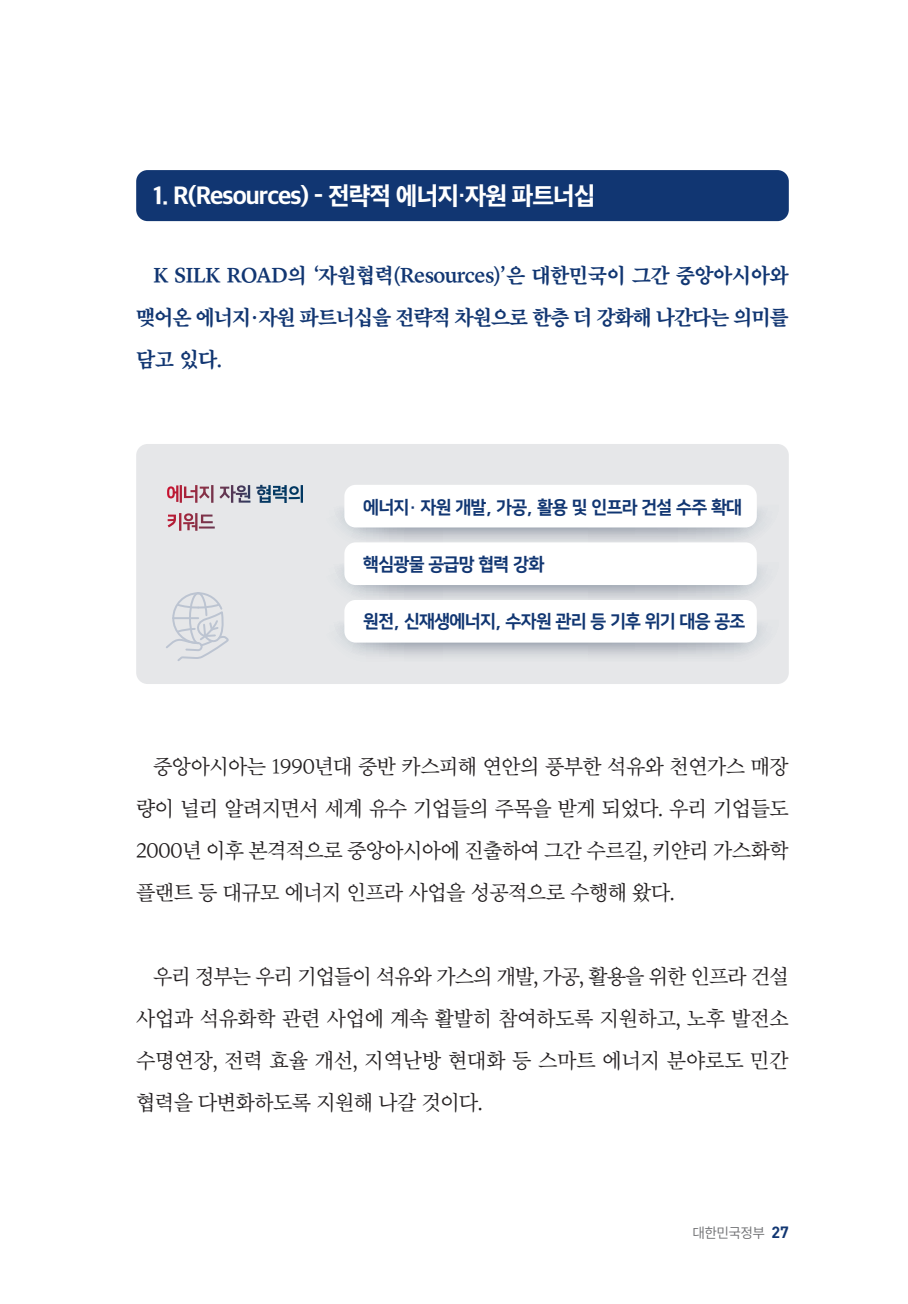
<style>
.page{position:relative;width:908px;height:1304px;background:#fff}
.page>*{position:absolute;margin:0;border:0;box-sizing:border-box;transform-origin:0 0}
.t1{font:24px "SD Gothic Neoa h Ex Bd";letter-spacing:-.04em;color:#fff}
.t2{font:21px/42px "SD Myeongjo Neoa c Rg";letter-spacing:-.03em;color:#231f20;text-align:justify}
.t3{font:21px/42px "SD Myeongjo Neoa f Bd";letter-spacing:-.06em;color:#113672;text-align:justify}
.t4{font:18px "Nanum Square OTF ac EB";color:#113672}
.t5{font:600 14px "Noto Sans CJ Kkr";letter-spacing:-.05em;color:#6c6d70}
.s1{font-family:"Dinbol";font-weight:400;font-size:16px;color:#113672}
</style>
<div class="page">
<div style="left:136px;top:170px;width:652px;height:51px;background:#113672;border-radius:11px"></div>
<div style="left:136px;top:444px;width:652px;height:240px;background:#e6e7e9;border-radius:11px"></div>
<svg style="left:167px;top:485px;width:46px;height:18px"></svg>
<svg style="left:219px;top:485px;width:31px;height:18px"></svg>
<svg style="left:256px;top:485px;width:47px;height:18px"></svg>
<svg style="left:167px;top:513px;width:48px;height:18px"></svg>
<svg style="left:166px;top:592px;width:63px;height:69px"></svg>
<svg style="left:340px;top:505px;width:424px;height:45px"></svg>
<div style="left:344px;top:485px;width:412px;height:42px;background:#fff;border-radius:11px"></div>
<svg style="left:339px;top:562px;width:424px;height:46px"></svg>
<div style="left:344px;top:542px;width:412px;height:43px;background:#fff;border-radius:11px"></div>
<svg style="left:339px;top:620px;width:425px;height:37px"></svg>
<div style="left:344px;top:600px;width:412px;height:43px;background:#fff;border-radius:11px"></div>
<p class="t1" style="left:153px;top:184px;width:443px">1. R(Resources) - 전략적 에너지·자원 파트너십</p>
<p class="t3" style="left:136px;top:256px;width:653px;text-indent:17px">K SILK ROAD의 ‘자원협력(Resources)’은 대한민국이 그간 중앙아시아와 맺어온 에너지·자원 파트너십을 전략적 차원으로 한층 더 강화해 나간다는 의미를 담고 있다.</p>
<p class="t4" style="left:363px;top:497px;width:379px">에너지· 자원 개발, 가공, 활용 및 인프라 건설 수주 확대</p>
<p class="t4" style="left:363px;top:554px;width:182px">핵심광물 공급망 협력 강화</p>
<p class="t4" style="left:363px;top:611px;width:383px">원전, 신재생에너지, 수자원 관리 등 기후 위기 대응 공조</p>
<p class="t2" style="left:136px;top:747px;width:653px;text-indent:17px">중앙아시아는 1990년대 중반 카스피해 연안의 풍부한 석유와 천연가스 매장 량이 널리 알려지면서 세계 유수 기업들의 주목을 받게 되었다. 우리 기업들도 2000년 이후 본격적으로 중앙아시아에 진출하여 그간 수르길, 키얀리 가스화학 플랜트 등 대규모 에너지 인프라 사업을 성공적으로 수행해 왔다.</p>
<p class="t2" style="left:136px;top:957px;width:653px;text-indent:17px">우리 정부는 우리 기업들이 석유와 가스의 개발, 가공, 활용을 위한 인프라 건설 사업과 석유화학 관련 사업에 계속 활발히 참여하도록 지원하고, 노후 발전소 수명연장, 전력 효율 개선, 지역난방 현대화 등 스마트 에너지 분야로도 민간 협력을 다변화하도록 지원해 나갈 것이다.</p>
<p class="t5" style="left:692px;top:1225px;width:98px">대한민국정부 <span class="s1">27</span></p>
</div>
